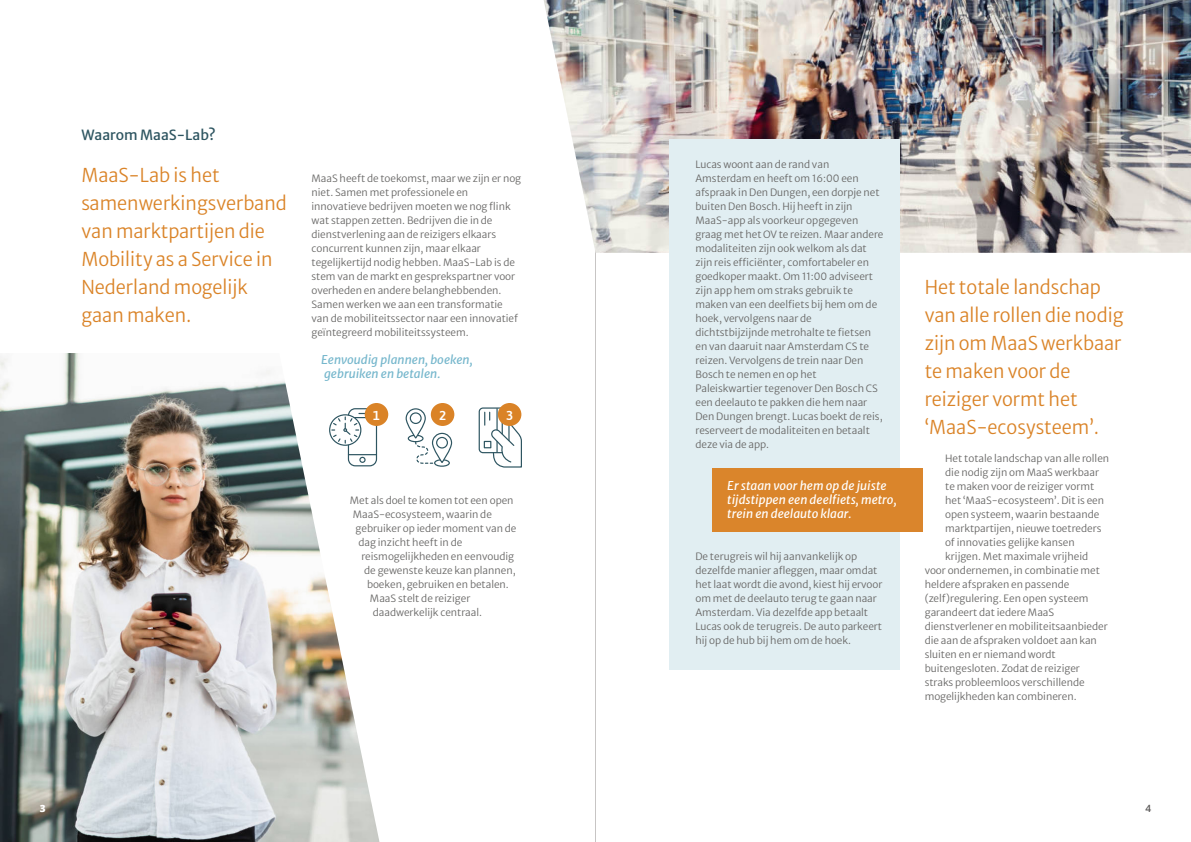
<style>
.page{position:relative;width:1191px;height:842px;background:#fff}
.page>*{position:absolute;margin:0;border:0;box-sizing:border-box;transform-origin:0 0}
.t1{font:300 19px/28px "Merriweather Sans";color:#da8327;scale:.95 1}
.t2{font:14px "Merriweather Sans";color:#2e5561}
.t3{font:600 13px "Asap";color:#fff}
.t4{font:italic 12px/14px "Merriweather Sans";color:#fff}
.t5{font:italic 12px/14px "Merriweather Sans";color:#76b7cc}
.t6{font:300 10px/14px "Merriweather Sans";color:#676665}
.t7{font:800 10px "Open Sans";color:#fff}
.t8{font:600 10px "Open Sans";color:#585655}
</style>
<div class="page">
<hr style="left:595px;top:0;width:1px;height:842px;background:#c7c5c4">
<img style="left:0;top:353px;width:383px;height:489px">
<img style="left:544px;top:0;width:647px;height:253px">
<div style="left:669px;top:139px;width:231px;height:530px;background:#e1eef2"></div>
<div style="left:348px;top:408px;width:29px;height:58px;border:1px solid #2e5561;border-radius:7px"></div>
<svg style="left:348px;top:454px;width:28px;height:9px"></svg>
<svg style="left:329px;top:414px;width:32px;height:32px"></svg>
<svg style="left:332px;top:413px;width:44px;height:30px"></svg>
<div style="left:408px;top:435px;width:15px;height:7px;background:#fff;border:1px solid #2e5561;border-radius:50%"></div>
<svg style="left:405px;top:408px;width:21px;height:31px"></svg>
<svg style="left:410px;top:412px;width:12px;height:12px"></svg>
<div style="left:434px;top:459px;width:16px;height:8px;border:1px solid #2e5561;border-radius:50%"></div>
<svg style="left:432px;top:433px;width:20px;height:30px"></svg>
<div style="left:436px;top:437px;width:12px;height:11px;border:1px solid #2e5561;border-radius:50%"></div>
<svg style="left:414px;top:440px;width:22px;height:24px"></svg>
<svg style="left:478px;top:407px;width:44px;height:61px"></svg>
<div style="left:365px;top:403px;width:23px;height:23px;background:#da8327;border-radius:50%"></div>
<div style="left:431px;top:403px;width:23px;height:23px;background:#da8327;border-radius:50%"></div>
<div style="left:498px;top:403px;width:23px;height:23px;background:#da8327;border-radius:50%"></div>
<div style="left:712px;top:468px;width:210px;height:64px;background:#da8327"></div>
<h2 class="t2" style="left:81px;top:126px;width:136px">Waarom MaaS-Lab?</h2>
<h1 class="t1" style="left:81px;top:161px;width:218px">MaaS-Lab is het samenwerkingsverband van marktpartijen die<br>Mobility as a Service in<br>Nederland mogelijk gaan maken.</h1>
<p class="t6" style="left:311px;top:171px;width:211px">MaaS heeft de toekomst, maar we zijn er nog niet. Samen met professionele en innovatieve bedrijven moeten we nog flink wat stappen zetten. Bedrijven die in de dienstverlening aan de reizigers elkaars concurrent kunnen zijn, maar elkaar tegelijkertijd nodig hebben. MaaS-Lab is de stem van de markt en gesprekspartner voor overheden en andere belanghebbenden.<br>Samen werken we aan een transformatie van de mobiliteitssector naar een innovatief geïntegreerd mobiliteitssysteem.</p>
<p class="t5" style="left:321px;top:353px;width:153px">Eenvoudig plannen, boeken, gebruiken en betalen.</p>
<h3 class="t3" style="left:373px;top:408px;width:9px">1</h3>
<h3 class="t3" style="left:439px;top:408px;width:9px">2</h3>
<h3 class="t3" style="left:506px;top:408px;width:9px">3</h3>
<p class="t6" style="left:350px;top:493px;width:165px">Met als doel te komen tot een open</p>
<p class="t6" style="left:353px;top:507px;width:141px">MaaS-ecosysteem, waarin de</p>
<p class="t6" style="left:355px;top:521px;width:162px">gebruiker op ieder moment van de</p>
<p class="t6" style="left:358px;top:535px;width:105px">dag inzicht heeft in de</p>
<p class="t6" style="left:361px;top:549px;width:154px">reismogelijkheden en eenvoudig</p>
<p class="t6" style="left:364px;top:563px;width:153px">de gewenste keuze kan plannen,</p>
<p class="t6" style="left:367px;top:577px;width:143px">boeken, gebruiken en betalen.</p>
<p class="t6" style="left:370px;top:591px;width:102px">MaaS stelt de reiziger</p>
<p class="t6" style="left:373px;top:605px;width:111px">daadwerkelijk centraal.</p>
<p class="t6" style="left:695px;top:157px;width:189px">Lucas woont aan de rand van Amsterdam en heeft om 16:00 een afspraak in Den Dungen, een dorpje net buiten Den Bosch. Hij heeft in zijn MaaS-app als voorkeur opgegeven graag met het OV te reizen. Maar andere modaliteiten zijn ook welkom als dat zijn reis efficiënter, comfortabeler en goedkoper maakt. Om 11:00 adviseert zijn app hem om straks gebruik te maken van een deelfiets bij hem om de hoek, vervolgens naar de dichtstbijzijnde metrohalte te fietsen en van daaruit naar Amsterdam CS te reizen. Vervolgens de trein naar Den Bosch te nemen en op het Paleiskwartier tegenover Den Bosch CS een deelauto te pakken die hem naar Den Dungen brengt. Lucas boekt de reis, reserveert de modaliteiten en betaalt deze via de app.</p>
<p class="t4" style="left:727px;top:479px;width:171px">Er staan voor hem op de juiste tijdstippen een deelfiets, metro, trein en deelauto klaar.</p>
<p class="t6" style="left:695px;top:549px;width:188px">De terugreis wil hij aanvankelijk op dezelfde manier afleggen, maar omdat het laat wordt die avond, kiest hij ervoor om met de deelauto terug te gaan naar Amsterdam. Via dezelfde app betaalt Lucas ook de terugreis. De auto parkeert hij op de hub bij hem om de hoek.</p>
<h1 class="t1" style="left:924px;top:273px;width:211px">Het totale landschap van alle rollen die nodig zijn om MaaS werkbaar te maken voor de reiziger vormt het ‘MaaS-ecosysteem’.</h1>
<p class="t6" style="left:945px;top:451px;width:165px">Het totale landschap van alle rollen</p>
<p class="t6" style="left:945px;top:465px;width:155px">die nodig zijn om MaaS werkbaar</p>
<p class="t6" style="left:945px;top:479px;width:151px">te maken voor de reiziger vormt</p>
<p class="t6" style="left:945px;top:493px;width:160px">het ‘MaaS-ecosysteem’. Dit is een</p>
<p class="t6" style="left:945px;top:507px;width:156px">open systeem, waarin bestaande</p>
<p class="t6" style="left:945px;top:521px;width:158px">marktpartijen, nieuwe toetreders</p>
<p class="t6" style="left:945px;top:535px;width:131px">of innovaties gelijke kansen</p>
<p class="t6" style="left:945px;top:549px;width:144px">krijgen. Met maximale vrijheid</p>
<p class="t6" style="left:924px;top:563px;width:177px">voor ondernemen, in combinatie met</p>
<p class="t6" style="left:924px;top:577px;width:146px">heldere afspraken en passende</p>
<p class="t6" style="left:924px;top:591px;width:165px">(zelf)regulering. Een open systeem</p>
<p class="t6" style="left:924px;top:605px;width:131px">garandeert dat iedere MaaS</p>
<p class="t6" style="left:924px;top:619px;width:185px">dienstverlener en mobiliteitsaanbieder</p>
<p class="t6" style="left:924px;top:633px;width:174px">die aan de afspraken voldoet aan kan</p>
<p class="t6" style="left:924px;top:647px;width:133px">sluiten en er niemand wordt</p>
<p class="t6" style="left:924px;top:661px;width:157px">buitengesloten. Zodat de reiziger</p>
<p class="t6" style="left:924px;top:675px;width:161px">straks probleemloos verschillende</p>
<p class="t6" style="left:924px;top:689px;width:153px">mogelijkheden kan combineren.</p>
<p class="t7" style="left:40px;top:804px;width:7px">3</p>
<p class="t8" style="left:1145px;top:804px;width:7px">4</p>
</div>
